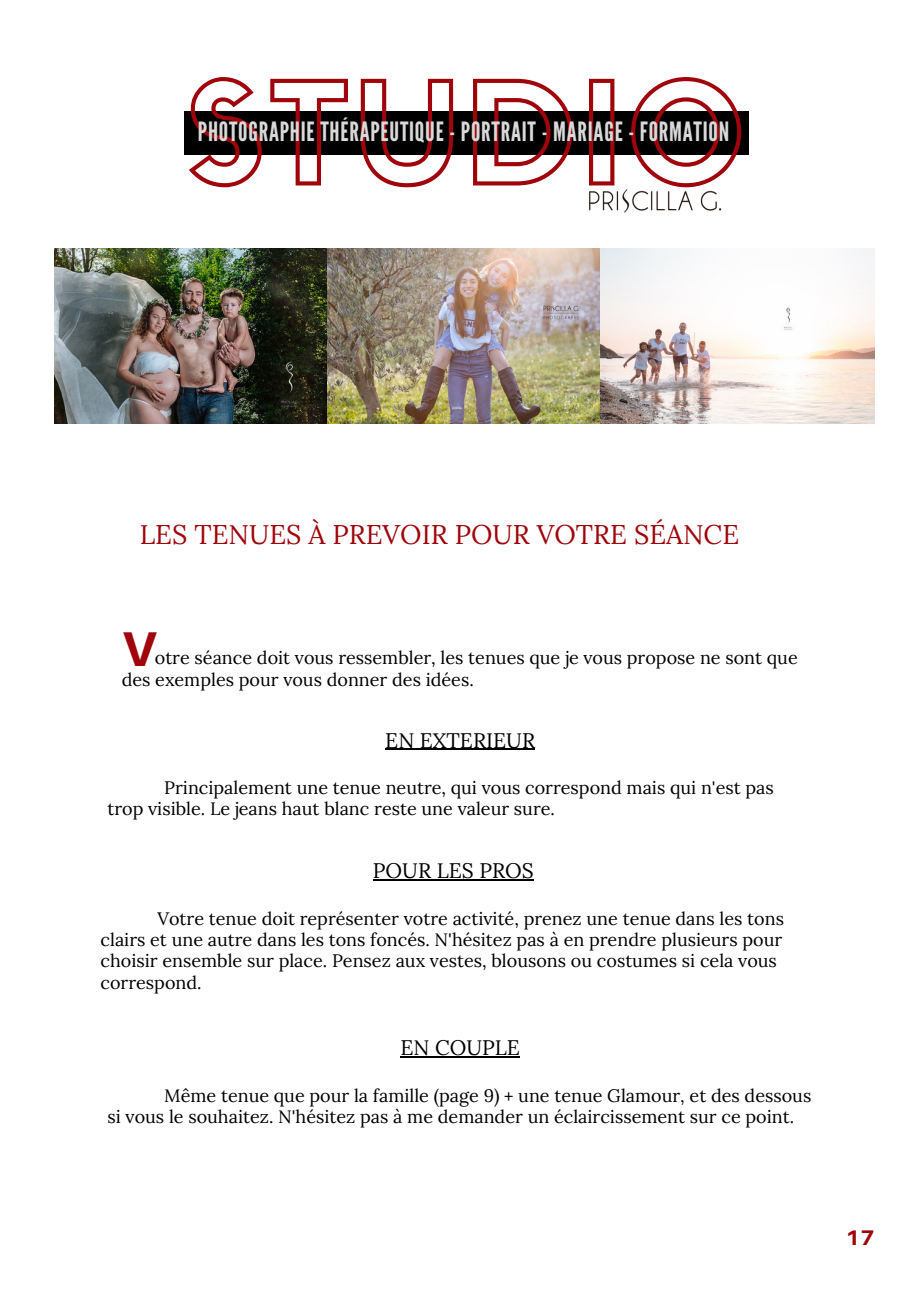
<style>
.page{position:relative;width:918px;height:1289px;background:#fff}
.page>*{position:absolute;margin:0;border:0;box-sizing:border-box;transform-origin:0 0}
.t1{font:137.55px "Sifonn Basic Outline";letter-spacing:.03em;color:#9f050b}
.t2{font:800 48.75px "Aileron";color:#9f050b}
.t3{font:27px "Lora";color:#9f050b}
.t4{font:26.55px "League Gothic";letter-spacing:.03em;color:#d9d9d9}
.t5{font:800 21.15px "Aileron";color:#9f050b}
.t6{font:21px "Lora";color:#000}
.t7{font:18px/21.3px "Lora";color:#000}
</style>
<div class="page">
<img style="left:54px;top:249px;width:820px;height:174px">
<hr style="left:385px;top:748px;width:150px;height:1px;background:#000">
<hr style="left:373px;top:879px;width:161px;height:1px;background:#000">
<hr style="left:401px;top:1056px;width:119px;height:1px;background:#000">
<div style="left:184px;top:111px;width:565px;height:43px;background:#000"></div>
<img style="left:589px;top:189px;width:133px;height:24px">
<p class="t1" style="left:187px;top:80px;width:560px">STUDIO</p>
<p class="t4" style="left:198px;top:116px;width:533px">PHOTOGRAPHIE THÉRAPEUTIQUE - PORTRAIT - MARIAGE - FORMATION</p>
<p class="t3" style="left:140px;top:516px;width:601px">LES TENUES À PREVOIR POUR VOTRE SÉANCE</p>
<p class="t2" style="left:122px;top:619px;width:36px">V</p>
<p class="t7" style="left:122px;top:647px;width:678px;text-indent:33px">otre séance doit vous ressembler, les tenues que je vous propose ne sont que des exemples pour vous donner des idées.</p>
<p class="t6" style="left:385px;top:726px;width:151px">EN EXTERIEUR</p>
<p class="t7" style="left:107px;top:776px;width:668px;text-indent:57px">Principalement une tenue neutre, qui vous correspond mais qui n'est pas trop visible. Le jeans haut blanc reste une valeur sure.</p>
<p class="t6" style="left:373px;top:857px;width:162px">POUR LES PROS</p>
<p class="t7" style="left:101px;top:907px;width:685px;text-indent:57px">Votre tenue doit représenter votre activité, prenez une tenue dans les tons clairs et une autre dans les tons foncés. N'hésitez pas à en prendre plusieurs pour choisir ensemble sur place. Pensez aux vestes, blousons ou costumes si cela vous correspond.</p>
<p class="t6" style="left:401px;top:1034px;width:121px">EN COUPLE</p>
<p class="t7" style="left:107px;top:1084px;width:705px;text-indent:57px">Même tenue que pour la famille (page 9) + une tenue Glamour, et des dessous si vous le souhaitez. N'hésitez pas à me demander un éclaircissement sur ce point.</p>
<p class="t5" style="left:846px;top:1223px;width:30px">17</p>
</div>
